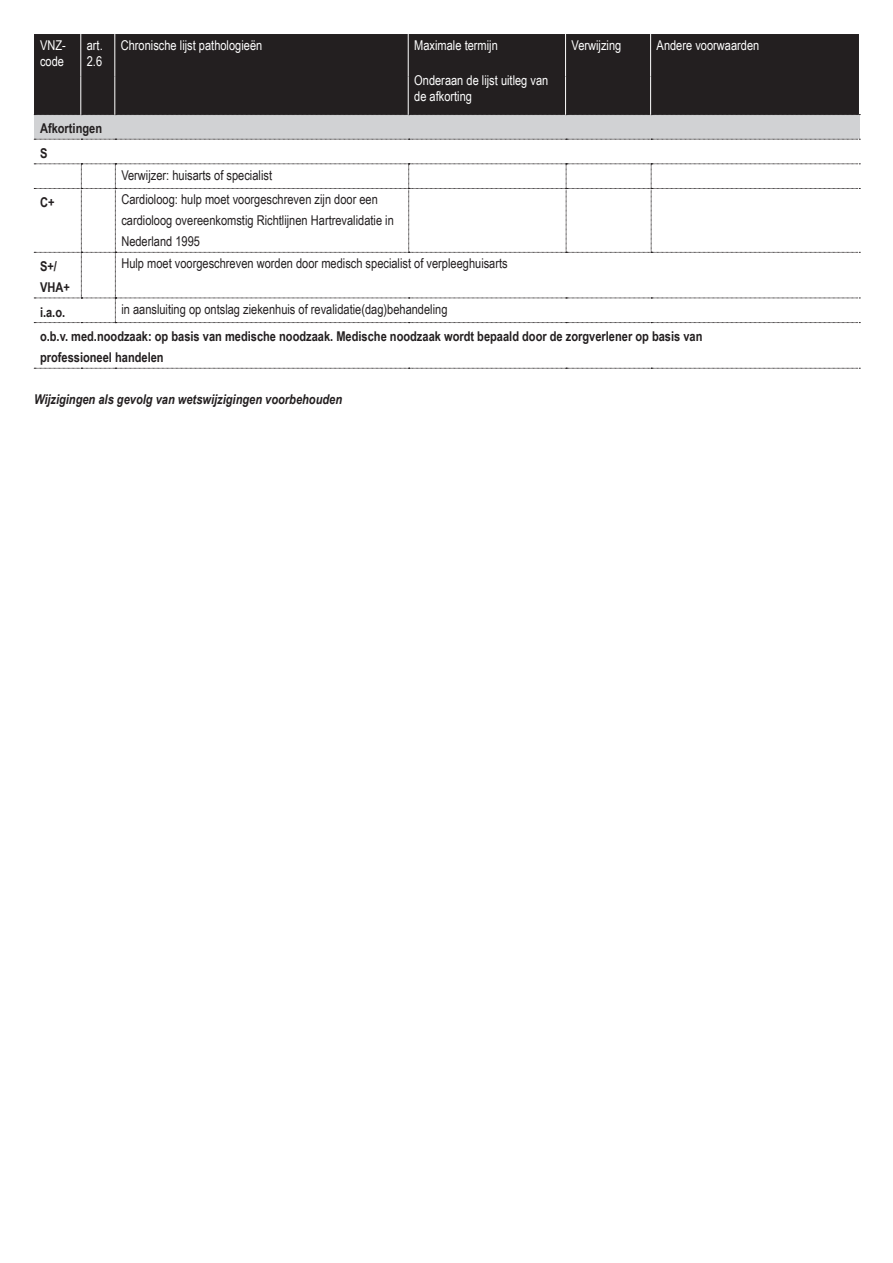
<style>
.page{position:relative;width:893px;height:1263px;background:#fff}
.page>*{position:absolute;margin:0;border:0;box-sizing:border-box;transform-origin:0 0}
.t1{font:13.5px/21px "Arial Narrow";color:#231f20}
.t2{font:700 13.5px/21px "Arial Narrow";color:#231f20}
.t3{font:13.5px/16.2px "Arial Narrow";color:#fff}
.t4{font:italic 700 13.5px "Arial Narrow";color:#231f20}
</style>
<div class="page">
<div style="left:34px;top:115px;width:825px;height:24px;background:#d1d2d4"></div>
<svg style="left:34px;top:139px;width:826px;height:1px"></svg>
<svg style="left:34px;top:368px;width:826px;height:1px"></svg>
<svg style="left:34px;top:164px;width:826px;height:159px"></svg>
<div style="left:34px;top:34px;width:825px;height:81px;background:#231f20"></div>
<hr style="left:81px;top:34px;width:1px;height:43px;background:#fff">
<hr style="left:115px;top:34px;width:1px;height:43px;background:#fff">
<hr style="left:408px;top:34px;width:1px;height:43px;background:#fff">
<hr style="left:565px;top:34px;width:1px;height:43px;background:#fff">
<hr style="left:650px;top:34px;width:1px;height:43px;background:#fff">
<hr style="left:81px;top:77px;width:1px;height:38px;background:#fff">
<hr style="left:115px;top:77px;width:1px;height:38px;background:#fff">
<hr style="left:408px;top:77px;width:1px;height:38px;background:#fff">
<hr style="left:565px;top:77px;width:1px;height:38px;background:#fff">
<hr style="left:650px;top:77px;width:1px;height:38px;background:#fff">
<p class="t3" style="left:40px;top:36px;width:27px">VNZ&shy;code</p>
<p class="t3" style="left:87px;top:36px;width:17px">art.<br>2.6</p>
<p class="t3" style="left:121px;top:36px;width:143px">Chronische lijst pathologieën</p>
<p class="t3" style="left:414px;top:36px;width:85px">Maximale termijn</p>
<p class="t3" style="left:572px;top:36px;width:51px">Verwijzing</p>
<p class="t3" style="left:657px;top:36px;width:104px">Andere voorwaarden</p>
<p class="t3" style="left:414px;top:72px;width:136px">Onderaan de lijst uitleg van de afkorting</p>
<p class="t2" style="left:40px;top:115px;width:64px;line-height:24.6px">Afkortingen<br>S</p>
<p class="t1" style="left:121px;top:164px;width:152px">Verwijzer: huisarts of specialist</p>
<p class="t2" style="left:40px;top:191px;width:16px">C+</p>
<p class="t1" style="left:121px;top:189px;width:274px">Cardioloog: hulp moet voorgeschreven zijn door een cardioloog overeenkomstig Richtlijnen Hartrevalidatie in<br>Nederland 1995</p>
<p class="t2" style="left:40px;top:255px;width:31px">S+/<br>VHA+</p>
<p class="t1" style="left:121px;top:252px;width:388px">Hulp moet voorgeschreven worden door medisch specialist of verpleeghuisarts</p>
<p class="t2" style="left:40px;top:301px;width:27px">i.a.o.</p>
<p class="t1" style="left:121px;top:298px;width:328px">in aansluiting op ontslag ziekenhuis of revalidatie(dag)behandeling</p>
<p class="t2" style="left:40px;top:325px;width:664px">o.b.v. med.noodzaak: op basis van medische noodzaak. Medische noodzaak wordt bepaald door de zorgverlener op basis van professioneel handelen</p>
<p class="t4" style="left:34px;top:389px;width:310px">Wijzigingen als gevolg van wetswijzigingen voorbehouden</p>
</div>
